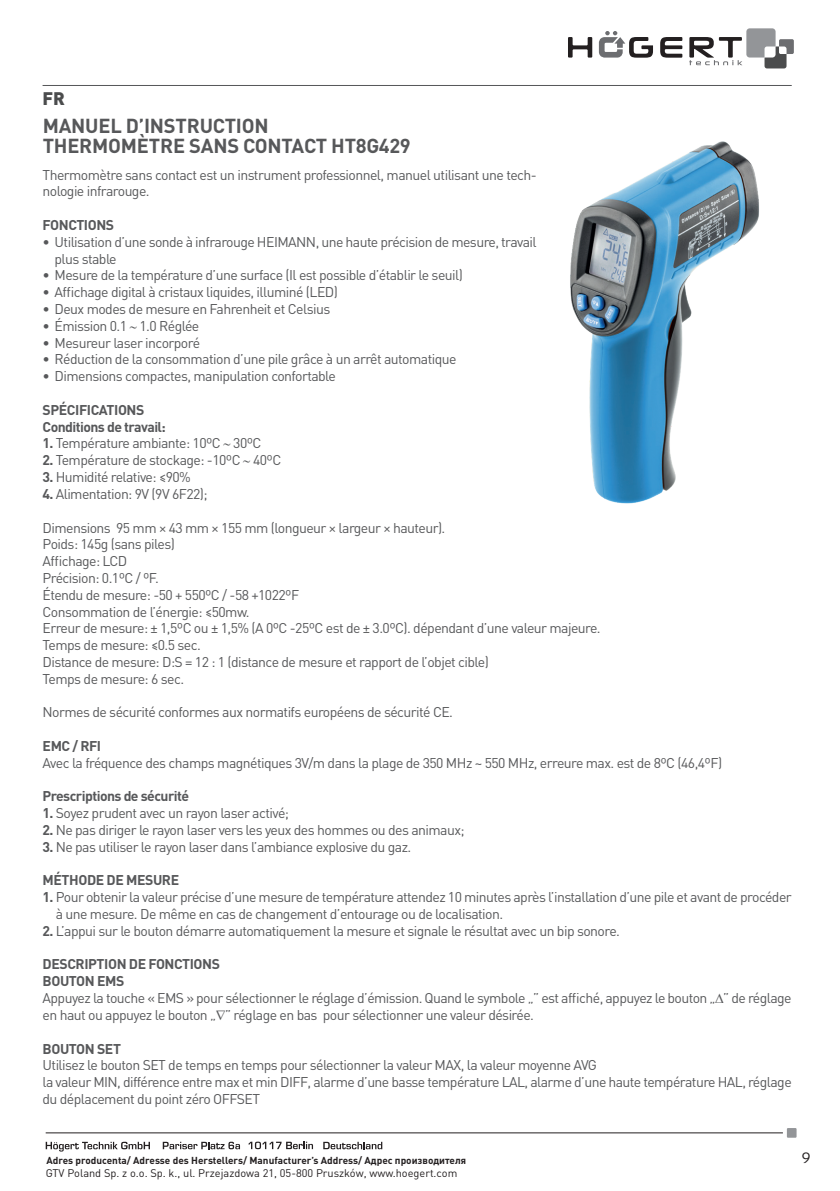
<style>
.page{position:relative;width:840px;height:1191px;background:#fff}
.page>*{position:absolute;margin:0;border:0;box-sizing:border-box;transform-origin:0 0}
.t1{font:700 20px/20px "DIN Pro";letter-spacing:-.01em;color:#57585a}
.t2{font:900 18px "DIN Pro";color:#4b4c4d}
.t3{font:16px "Merel";color:#231f20}
.t4{font:14px/16.8px "DIN Pro";letter-spacing:-.04em;color:#57585a}
.t5{font:700 14px/16.8px "DIN Pro";letter-spacing:-.04em;color:#57585a}
.t6{font:11px "DIN Pro";color:#231f20}
.t7{font:700 10px "DIN Pro";color:#231f20}
.s1{font-weight:700}
</style>
<div class="page">
<svg style="left:568px;top:37px;width:24px;height:21px"></svg>
<svg style="left:660px;top:37px;width:22px;height:21px"></svg>
<svg style="left:598px;top:31px;width:54px;height:27px"></svg>
<svg style="left:689px;top:28px;width:104px;height:40px"></svg>
<svg style="left:46px;top:1141px;width:104px;height:10px"></svg>
<svg style="left:163px;top:1141px;width:77px;height:8px"></svg>
<svg style="left:248px;top:1141px;width:65px;height:8px"></svg>
<svg style="left:323px;top:1141px;width:59px;height:8px"></svg>
<svg style="left:786px;top:1128px;width:10px;height:9px"></svg>
<hr style="left:46px;top:1132px;width:736px;height:1px;background:#231f20">
<hr style="left:43px;top:85px;width:748px;height:1px;background:#57585a">
<img style="left:570px;top:141px;width:189px;height:363px">
<p class="t2" style="left:43px;top:86px;width:24px">FR</p>
<h1 class="t1" style="left:43px;top:115px;width:369px">MANUEL D’INSTRUCTION<br>THERMOMÈTRE SANS CONTACT HT8G429</h1>
<p class="t4" style="left:43px;top:165px;width:495px">Thermomètre sans contact est un instrument professionnel, manuel utilisant une tech&shy;nologie infrarouge.</p>
<p class="t5" style="left:43px;top:216px;width:73px">FONCTIONS</p>
<p class="t4" style="left:55px;top:233px;width:483px;text-indent:-12px">• Utilisation d’une sonde à infrarouge HEIMANN, une haute précision de mesure, travail plus stable</p>
<p class="t4" style="left:43px;top:266px;width:421px">• Mesure de la température d’une surface (Il est possible d’établir le seuil)</p>
<p class="t4" style="left:43px;top:283px;width:297px">• Affichage digital à cristaux liquides, illuminé (LED)</p>
<p class="t4" style="left:43px;top:300px;width:289px">• Deux modes de mesure en Fahrenheit et Celsius</p>
<p class="t4" style="left:43px;top:317px;width:158px">• Émission 0.1 ∼ 1.0 Réglée</p>
<p class="t4" style="left:43px;top:333px;width:159px">• Mesureur laser incorporé</p>
<p class="t4" style="left:43px;top:350px;width:415px">• Réduction de la consommation d’une pile grâce à un arrêt automatique</p>
<p class="t4" style="left:43px;top:367px;width:295px">• Dimensions compactes, manipulation confortable</p>
<p class="t5" style="left:43px;top:401px;width:125px">SPÉCIFICATIONS<br>Conditions de travail:</p>
<p class="t4" style="left:43px;top:434px;width:220px"><span class="s1">1.</span> Température ambiante: 10ºC ∼ 30ºC</p>
<p class="t4" style="left:43px;top:451px;width:240px"><span class="s1">2.</span> Température de stockage: -10ºC ∼ 40ºC</p>
<p class="t4" style="left:43px;top:468px;width:150px"><span class="s1">3.</span> Humidité relative: ≤90%</p>
<p class="t4" style="left:43px;top:485px;width:166px"><span class="s1">4.</span> Alimentation: 9V (9V 6F22);</p>
<p class="t4" style="left:43px;top:518px;width:559px">Dimensions 95 mm × 43 mm × 155 mm (longueur × largeur × hauteur).<br>Poids: 145g (sans piles)<br>Affichage: LCD<br>Précision: 0.1ºC / ºF.<br>Étendu de mesure: -50 + 550ºC / -58 +1022ºF<br>Consommation de l’énergie: ≤50mw.<br>Erreur de mesure: ± 1,5ºC ou ± 1,5% (A 0ºC -25ºC est de ± 3.0ºC). dépendant d’une valeur majeure.<br>Temps de mesure: ≤0.5 sec.<br>Distance de mesure: D:S = 12 : 1 (distance de mesure et rapport de l’objet cible)<br>Temps de mesure: 6 sec.</p>
<p class="t4" style="left:43px;top:703px;width:412px">Normes de sécurité conformes aux normatifs européens de sécurité CE.</p>
<p class="t5" style="left:43px;top:737px;width:60px">EMC / RFI</p>
<p class="t4" style="left:43px;top:753px;width:680px">Avec la fréquence des champs magnétiques 3V/m dans la plage de 350 MHz ~ 550 MHz, erreure max. est de 8ºC (46,4ºF)</p>
<p class="t5" style="left:43px;top:787px;width:148px">Prescriptions de sécurité</p>
<p class="t4" style="left:43px;top:804px;width:248px"><span class="s1">1.</span> Soyez prudent avec un rayon laser activé;</p>
<p class="t4" style="left:43px;top:821px;width:423px"><span class="s1">2.</span> Ne pas diriger le rayon laser vers les yeux des hommes ou des animaux;</p>
<p class="t4" style="left:43px;top:837px;width:370px"><span class="s1">3.</span> Ne pas utiliser le rayon laser dans l’ambiance explosive du gaz.</p>
<p class="t5" style="left:43px;top:871px;width:138px">MÉTHODE DE MESURE</p>
<p class="t4" style="left:56px;top:888px;width:737px;text-indent:-13px"><span class="s1">1.</span> Pour obtenir la valeur précise d’une mesure de température attendez 10 minutes après l’installation d’une pile et avant de procéder à une mesure. De même en cas de changement d’entourage ou de localisation.</p>
<p class="t4" style="left:43px;top:921px;width:578px"><span class="s1">2.</span> L’appui sur le bouton démarre automatiquement la mesure et signale le résultat avec un bip sonore.</p>
<p class="t4" style="left:43px;top:955px;width:750px"><span class="s1">DESCRIPTION DE FONCTIONS<br>BOUTON EMS<br></span>Appuyez la touche « EMS » pour sélectionner le réglage d’émission. Quand le symbole „” est affiché, appuyez le bouton „∆” de réglage en haut ou appuyez le bouton „∇” réglage en bas pour sélectionner une valeur désirée.</p>
<p class="t5" style="left:43px;top:1039px;width:80px">BOUTON SET</p>
<p class="t4" style="left:43px;top:1056px;width:750px">Utilisez le bouton SET de temps en temps pour sélectionner la valeur MAX, la valeur moyenne AVG<br>la valeur MIN, différence entre max et min DIFF, alarme d’une basse température LAL, alarme d’une haute température HAL, réglage du déplacement du point zéro OFFSET</p>
<p class="t7" style="left:46px;top:1153px;width:421px">Adres producenta/ Adresse des Herstellers/ Manufacturer’s Address/ Адрес производителя</p>
<p class="t3" style="left:801px;top:1145px;width:11px">9</p>
<p class="t6" style="left:46px;top:1165px;width:413px">GTV Poland Sp. z o.o. Sp. k., ul. Przejazdowa 21, 05-800 Pruszków, www.hoegert.com</p>
</div>
